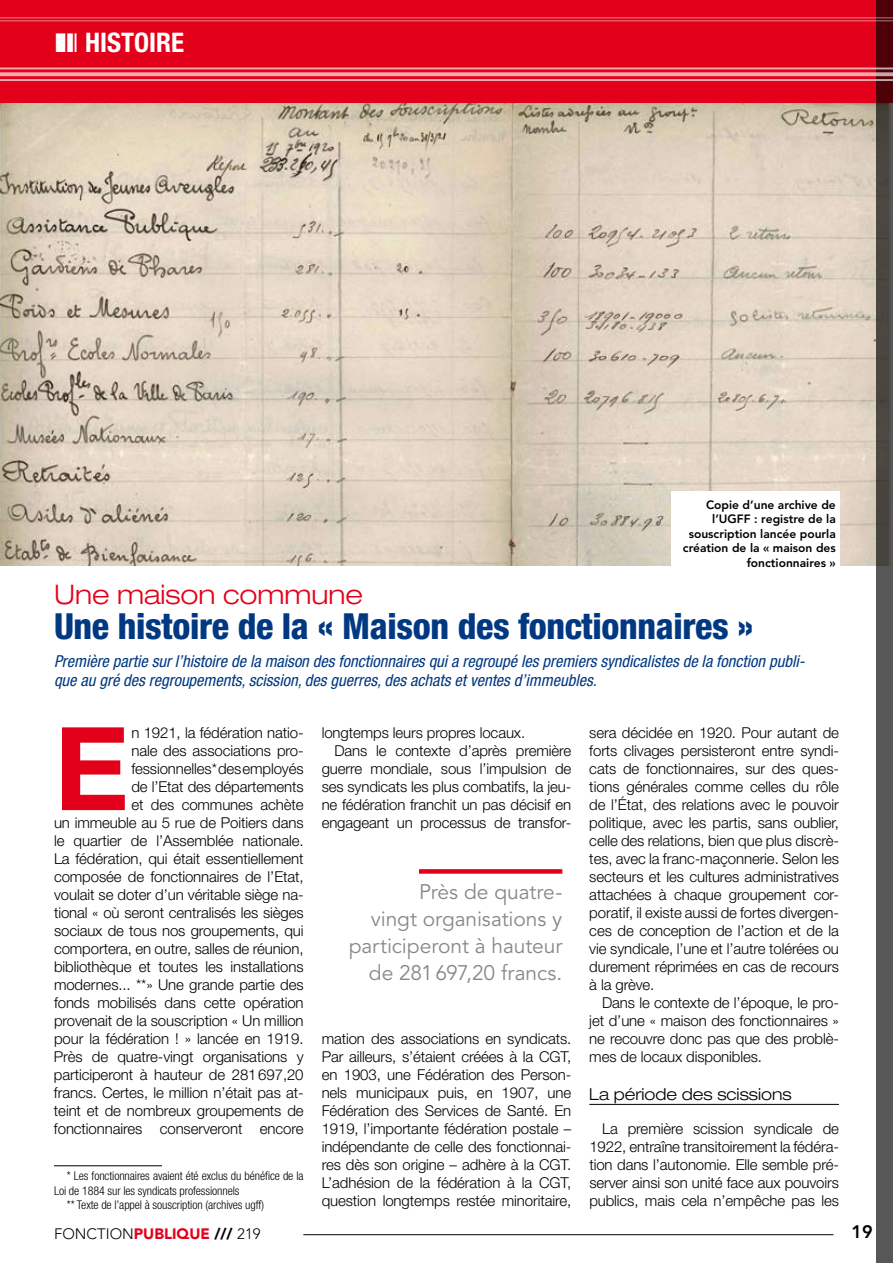
<style>
.page{position:relative;width:893px;height:1263px;background:#fff}
.page>*{position:absolute;margin:0;border:0;box-sizing:border-box;transform-origin:0 0}
.t1{font:700 115.8px "Helvetica Neue LT Std";color:#e2001a}
.t2{font:800 condensed 36px "Helvetica Neue LT Std";letter-spacing:-.01em;color:#003882}
.t3{font:300 expanded 27px "Helvetica Neue LT Std";color:#e2001a}
.t4{font:700 condensed 27px "Helvetica Neue LT Std";color:#fff}
.t5{font:21px/27px "Avenir LT Std";letter-spacing:-.005em;color:#87888a;text-align:right}
.t6{font:800 18px "Avenir LT Std";color:#000}
.t7{font:italic condensed 16.5px/19.8px "Helvetica Neue LT Std";color:#003882}
.t8{font:300 expanded 16.5px "Helvetica Neue LT Std";color:#000}
.t9{font:300 15px/18px "Helvetica Neue LT Std";letter-spacing:-.005em;color:#000;text-align:justify}
.t10{font:300 15px "Avenir LT Std";color:#000}
.t11{font:300 condensed 12px "Helvetica Neue LT Std";letter-spacing:-.005em;color:#000}
.t12{font:800 12px/14.4px "Avenir LT Std";color:#000;text-align:right}
.s1{font-weight:900;color:#e2001a}
.s2{font-weight:900}
</style>
<div class="page">
<img style="left:0;top:102px;width:876px;height:464px">
<div style="left:671px;top:491px;width:169px;height:76px;background:#fff"></div>
<hr style="left:303px;top:1234px;width:530px;height:1px;background:#000">
<div style="left:0;top:0;width:893px;height:102px;background:#e2001a"></div>
<hr style="left:54px;top:1165px;width:108px;height:1px;background:#000">
<hr style="left:589px;top:1104px;width:250px;height:1px;background:#000">
<svg style="left:876px;top:0;width:17px;height:1263px;background:#524b4a"></svg>
<hr style="left:0;top:68px;width:893px;height:1px;background:#fff">
<svg style="left:0;top:72px;width:893px;height:4px;background:#f299a3"></svg>
<hr style="left:0;top:79px;width:893px;height:2px;background:#fff">
<hr style="left:0;top:17px;width:893px;height:2px;background:#fff">
<hr style="left:0;top:20px;width:893px;height:2px;background:#fff">
<div style="left:419px;top:869px;width:143px;height:5px;background:#e2001a"></div>
<h3 class="t4" style="left:85px;top:26px;width:100px">HISTOIRE</h3>
<p class="t12" style="left:683px;top:498px;width:154px">Copie d’une archive de l’UGFF : registre de la souscription lancée pourla création de la « maison des fonctionnaires »</p>
<h3 class="t3" style="left:54px;top:578px;width:311px">Une maison commune</h3>
<h2 class="t2" style="left:54px;top:603px;width:701px">Une histoire de la « Maison des fonctionnaires »</h2>
<p class="t7" style="left:54px;top:651px;width:752px">Première partie sur l’histoire de la maison des fonctionnaires qui a regroupé les premiers syndicalistes de la fonction publi&shy;que au gré des regroupements, scission, des guerres, des achats et ventes d’immeubles.</p>
<p class="t9" style="left:54px;top:723px;width:251px;text-align:right">n 1921, la fédération natio-<br>nale des associations pro&shy;fessionnelles* des employés<br>de l’Etat des départements<br>et des communes achète<br>un immeuble au 5 rue de Poitiers dans le quartier de l’Assemblée nationale.<br>La fédération, qui était essentiellement composée de fonctionnaires de l’Etat, voulait se doter d’un véritable siège na&shy;tional « où seront centralisés les sièges sociaux de tous nos groupements, qui comportera, en outre, salles de réunion, bibliothèque et toutes les installations modernes... **» Une grande partie des fonds mobilisés dans cette opération provenait de la souscription « Un million pour la fédération ! » lancée en 1919.<br>Près de quatre-vingt organisations y participeront à hauteur de 281697,20 francs. Certes, le million n’était pas at&shy;teint et de nombreux groupements de fonctionnaires conserveront encore</p>
<p class="t11" style="left:67px;top:1169px;width:238px">* Les fonctionnaires avaient été exclus du bénéfice de la</p>
<p class="t11" style="left:54px;top:1183px;width:187px">Loi de 1884 sur les syndicats professionnels</p>
<p class="t11" style="left:67px;top:1198px;width:199px">** Texte de l’appel à souscription (archives ugff)</p>
<h1 class="t1" style="left:54px;top:697px;width:64px">E</h1>
<p class="t9" style="left:322px;top:723px;width:205px">longtemps leurs propres locaux.</p>
<p class="t9" style="left:334px;top:741px;width:238px">Dans le contexte d’après première</p>
<p class="t9" style="left:322px;top:759px;width:251px">guerre mondiale, sous l’impulsion de</p>
<p class="t9" style="left:322px;top:777px;width:251px">ses syndicats les plus combatifs, la jeu-</p>
<p class="t9" style="left:322px;top:795px;width:251px">ne fédération franchit un pas décisif en</p>
<p class="t9" style="left:322px;top:813px;width:251px">engageant un processus de transfor-</p>
<h3 class="t5" style="left:349px;top:879px;width:215px">Près de quatre-<br>vingt organisations y participeront à hauteur de 281697,20 francs.</h3>
<p class="t9" style="left:322px;top:1029px;width:251px">mation des associations en syndicats.<br>Par ailleurs, s’étaient créées à la CGT, en 1903, une Fédération des Person&shy;nels municipaux puis, en 1907, une Fédération des Services de Santé. En 1919, l’importante fédération postale – indépendante de celle des fonctionnai&shy;res dès son origine – adhère à la CGT.<br>L’adhésion de la fédération à la CGT, question longtemps restée minoritaire,</p>
<p class="t9" style="left:589px;top:723px;width:251px">sera décidée en 1920. Pour autant de forts clivages persisteront entre syndi&shy;cats de fonctionnaires, sur des ques&shy;tions générales comme celles du rôle de l’État, des relations avec le pouvoir politique, avec les partis, sans oublier, celle des relations, bien que plus discrè&shy;tes, avec la franc-maçonnerie. Selon les secteurs et les cultures administratives attachées à chaque groupement cor&shy;poratif, il existe aussi de fortes divergen&shy;ces de conception de l’action et de la vie syndicale, l’une et l’autre tolérées ou durement réprimées en cas de recours à la grève.</p>
<p class="t9" style="left:589px;top:993px;width:251px;text-indent:13px">Dans le contexte de l’époque, le pro&shy;jet d’une « maison des fonctionnaires » ne recouvre donc pas que des problè&shy;mes de locaux disponibles.</p>
<p class="t8" style="left:589px;top:1084px;width:204px">La période des scissions</p>
<p class="t9" style="left:589px;top:1119px;width:251px;text-indent:13px">La première scission syndicale de 1922, entraîne transitoirement la fédéra&shy;tion dans l’autonomie. Elle semble pré&shy;server ainsi son unité face aux pouvoirs publics, mais cela n’empêche pas les</p>
<p class="t10" style="left:54px;top:1225px;width:208px">FONCTION<span class="s1">PUBLIQUE</span> <span class="s2">///</span> 219</p>
<p class="t6" style="left:851px;top:1221px;width:23px">19</p>
</div>
